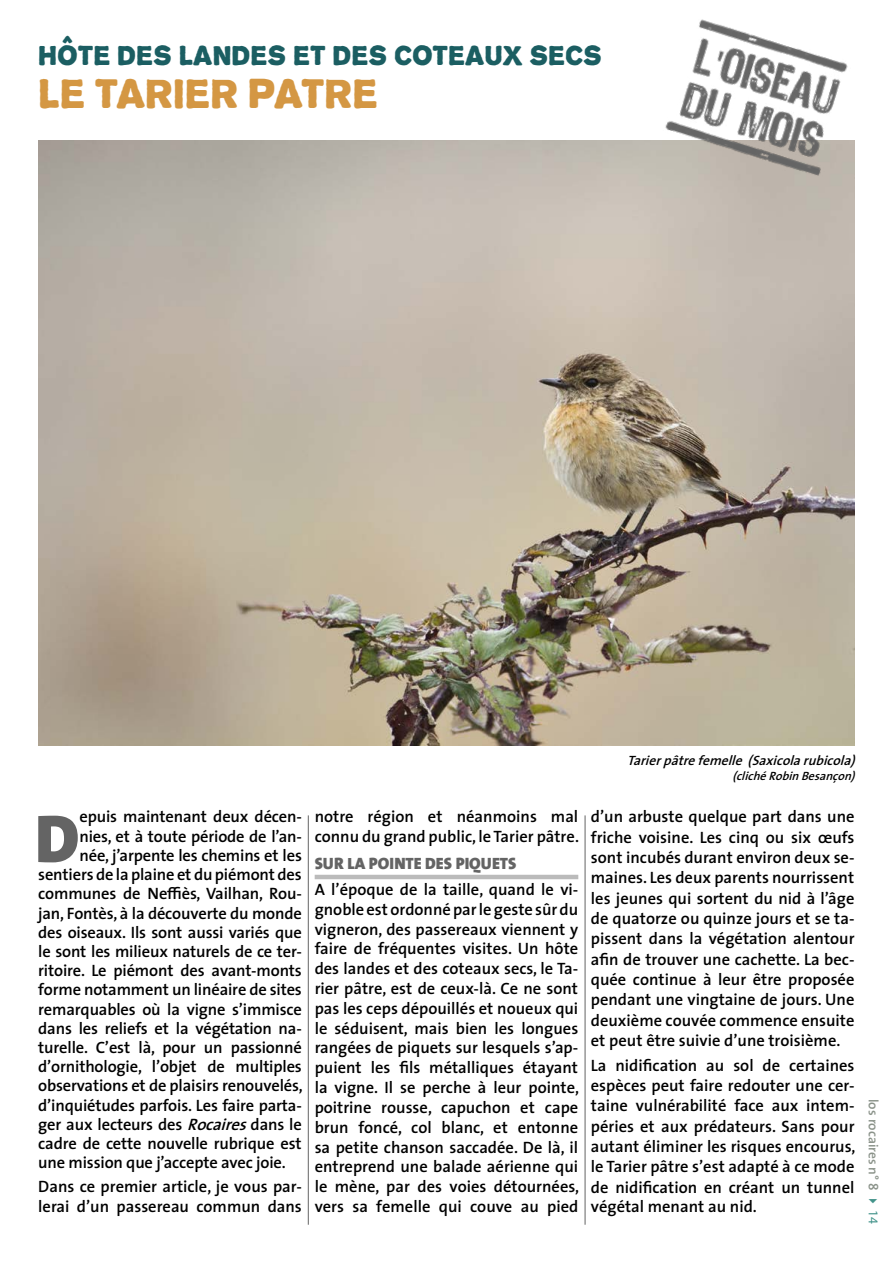
<style>
.page{position:relative;width:893px;height:1263px;background:#fff}
.page>*{position:absolute;margin:0;border:0;box-sizing:border-box;transform-origin:0 0}
.t1{font:900 68.4px "The Sans";color:#646464}
.t2{font:36px "Propaganda";color:#d49743}
.t3{font:24px "Propaganda";color:#1b5e62}
.t4{font:600 16.5px/19.8px "The Sans";letter-spacing:-.01em;color:#000;text-align:justify}
.t5{font:900 16.5px "The Sans";color:#646464}
.t6{font:italic 600 13.5px "The Sans";color:#000}
.t7{font:600 13.5px "The Sans";color:#8b938a}
.t8{font:italic 600 12px "The Sans";color:#000}
.s1{font-style:italic}
.s2{color:#42938a}
.s3{font-family:"Myriad Pro";font-weight:400;color:#42938a}
</style>
<div class="page">
<hr style="left:308px;top:815px;width:1px;height:410px;background:#646464">
<hr style="left:585px;top:815px;width:1px;height:410px;background:#646464">
<img style="left:38px;top:140px;width:817px;height:605px">
<hr style="left:315px;top:875px;width:263px;height:4px;background:#bbb">
<img style="left:656px;top:19px;width:199px;height:167px">
<h3 class="t3" style="left:38px;top:34px;width:565px">HÔTE DES LANDES ET DES COTEAUX SECS</h3>
<h2 class="t2" style="left:38px;top:62px;width:341px">LE TARIER PATRE</h2>
<h1 class="t1" style="left:35px;top:781px;width:46px">D</h1>
<p class="t4" style="left:79px;top:806px;width:224px">epuis maintenant deux décen-</p>
<p class="t4" style="left:79px;top:826px;width:224px">nies, et à toute période de l’an-</p>
<p class="t4" style="left:79px;top:845px;width:224px">née, j’arpente les chemins et les</p>
<p class="t4" style="left:38px;top:864px;width:265px">sentiers de la plaine et du piémont des</p>
<p class="t4" style="left:38px;top:883px;width:265px">communes de Neffiès, Vailhan, Rou-</p>
<p class="t4" style="left:38px;top:902px;width:265px">jan, Fontès, à la découverte du monde</p>
<p class="t4" style="left:38px;top:922px;width:265px">des oiseaux. Ils sont aussi variés que</p>
<p class="t4" style="left:38px;top:941px;width:265px">le sont les milieux naturels de ce ter-</p>
<p class="t4" style="left:38px;top:960px;width:265px">ritoire. Le piémont des avant-monts</p>
<p class="t4" style="left:38px;top:979px;width:265px">forme notamment un linéaire de sites</p>
<p class="t4" style="left:38px;top:998px;width:265px">remarquables où la vigne s’immisce</p>
<p class="t4" style="left:38px;top:1018px;width:265px">dans les reliefs et la végétation na-</p>
<p class="t4" style="left:38px;top:1037px;width:265px">turelle. C’est là, pour un passionné</p>
<p class="t4" style="left:38px;top:1056px;width:265px">d’ornithologie, l’objet de multiples</p>
<p class="t4" style="left:38px;top:1075px;width:266px">observations et de plaisirs renouvelés,</p>
<p class="t4" style="left:38px;top:1095px;width:265px">d’inquiétudes parfois. Les faire parta-</p>
<p class="t4" style="left:38px;top:1114px;width:265px">ger aux lecteurs des <span class="s1">Rocaires</span>dans le</p>
<p class="t4" style="left:38px;top:1133px;width:265px">cadre de cette nouvelle rubrique est</p>
<p class="t4" style="left:38px;top:1152px;width:249px">une mission que j’accepte avec joie.</p>
<p class="t4" style="left:38px;top:1177px;width:265px;line-height:19.2px">Dans ce premier article, je vous par&shy;lerai d’un passereau commun dans</p>
<p class="t4" style="left:315px;top:806px;width:266px">notre région et néanmoins mal connu du grand public, le Tarier pâtre.</p>
<p class="t5" style="left:315px;top:849px;width:203px">SUR LA POINTE DES PIQUETS</p>
<p class="t4" style="left:315px;top:879px;width:266px">A l’époque de la taille, quand le vi&shy;gnoble est ordonné par le geste sûr du vigneron, des passereaux viennent y faire de fréquentes visites. Un hôte des landes et des coteaux secs, le Ta&shy;rier pâtre, est de ceux-là. Ce ne sont pas les ceps dépouillés et noueux qui le séduisent, mais bien les longues rangées de piquets sur lesquels s’ap&shy;puient les fils métalliques étayant la vigne. Il se perche à leur pointe, poitrine rousse, capuchon et cape brun foncé, col blanc, et entonne sa petite chanson saccadée. De là, il entreprend une balade aérienne qui le mène, par des voies détournées, vers sa femelle qui couve au pied</p>
<p class="t6" style="left:627px;top:749px;width:235px">Tarierpâtrefemelle(Saxicolarubicola)</p>
<p class="t8" style="left:732px;top:766px;width:129px">(clichéRobinBesançon)</p>
<p class="t4" style="left:591px;top:806px;width:265px;line-height:20.4px">d’un arbuste quelque part dans une friche voisine. Les cinq ou six œufs sont incubés durant environ deux se&shy;maines. Les deux parents nourrissent les jeunes qui sortent du nid à l’âge de quatorze ou quinze jours et se ta&shy;pissent dans la végétation alentour afin de trouver une cachette. La bec&shy;quée continue à leur être proposée pendant une vingtaine de jours. Une deuxième couvée commence ensuite et peut être suivie d’une troisième.</p>
<p class="t4" style="left:591px;top:1054px;width:266px;line-height:20.2px">La nidification au sol de certaines espèces peut faire redouter une cer&shy;taine vulnérabilité face aux intem&shy;péries et aux prédateurs. Sans pour autant éliminer les risques encourus, le Tarier pâtre s’est adapté à ce mode de nidification en créant un tunnel végétal menant au nid.</p>
<p class="t7" style="left:884px;top:1099px;width:127px;rotate:90deg">los rocaires n° 8 <span class="s2">✔</span> <span class="s3">14</span></p>
</div>
